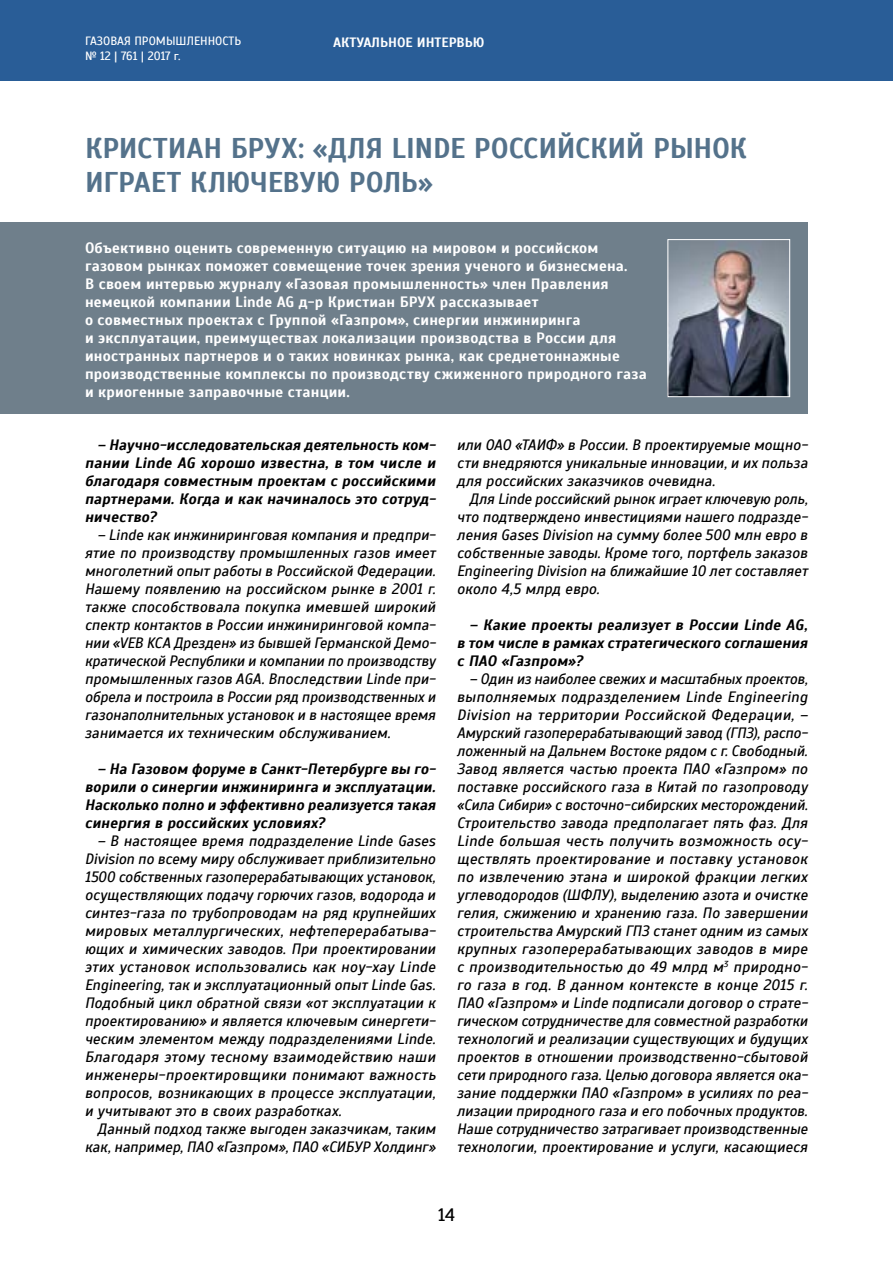
<style>
.page{position:relative;width:893px;height:1263px;background:#fff}
.page>*{position:absolute;margin:0;border:0;box-sizing:border-box;transform-origin:0 0}
.t1{font:700 28.5px/34.2px "Scada";letter-spacing:-.01em;color:#54728b}
.t2{font:18px "Scada";color:#000}
.t3{font:italic 15px/18px "Scada";letter-spacing:.005em;color:#000;text-align:justify}
.t4{font:700 15px/18px "Scada";letter-spacing:.015em;color:#fff}
.t5{font:italic 700 15px/18px "Scada";letter-spacing:.005em;color:#000;text-align:justify}
.t6{font:700 13.5px "Scada";color:#fff}
.t7{font:12px/14.4px "Scada";color:#fff}
</style>
<div class="page">
<div style="left:0;top:0;width:893px;height:81px;background:#295d97"></div>
<div style="left:0;top:222px;width:808px;height:192px;background:#6f7f8b"></div>
<img style="left:669px;top:241px;width:119px;height:154px">
<div style="left:667px;top:239px;width:123px;height:158px;border:1px solid #fff"></div>
<p class="t7" style="left:85px;top:34px;width:158px">ГАЗОВАЯ ПРОМЫШЛЕННОСТЬ № 12 | 761 | 2017 г.</p>
<p class="t6" style="left:333px;top:34px;width:153px">АКТУАЛЬНОЕ ИНТЕРВЬЮ</p>
<h1 class="t1" style="left:85px;top:131px;width:663px">КРИСТИАН БРУХ: «ДЛЯ LINDE РОССИЙСКИЙ РЫНОК<br>ИГРАЕТ КЛЮЧЕВУЮ РОЛЬ»</h1>
<p class="t4" style="left:85px;top:239px;width:563px">Объективно оценить современную ситуацию на мировом и российском газовом рынках поможет совмещение точек зрения ученого и бизнесмена.<br>В своем интервью журналу «Газовая промышленность» член Правления немецкой компании Linde AG д-р Кристиан БРУХ рассказывает<br>о совместных проектах с Группой «Газпром», синергии инжиниринга<br>и эксплуатации, преимуществах локализации производства в России для иностранных партнеров и о таких новинках рынка, как среднетоннажные производственные комплексы по производству сжиженного природного газа и криогенные заправочные станции.</p>
<p class="t5" style="left:85px;top:436px;width:352px;text-indent:13px">– Научно-исследовательская деятельность ком&shy;пании Linde AG хорошо известна, в том числе и благодаря совместным проектам с российскими партнерами. Когда и как начиналось это сотруд&shy;ничество?</p>
<p class="t3" style="left:85px;top:526px;width:352px;text-indent:13px">– Linde как инжиниринговая компания и предпри&shy;ятие по производству промышленных газов имеет многолетний опыт работы в Российской Федерации.<br>Нашему появлению на российском рынке в 2001 г. также способствовала покупка имевшей широкий спектр контактов в России инжиниринговой компа&shy;нии «VEB KCA Дрезден» из бывшей Германской Демо&shy;кратической Республики и компании по производству промышленных газов AGA. Впоследствии Linde при&shy;обрела и построила в России ряд производственных и газонаполнительных установок и в настоящее время занимается их техническим обслуживанием.</p>
<p class="t5" style="left:85px;top:760px;width:352px;text-indent:13px">– На Газовом форуме в Санкт-Петербурге вы го&shy;ворили о синергии инжиниринга и эксплуатации.<br>Насколько полно и эффективно реализуется такая синергия в российских условиях?</p>
<p class="t3" style="left:85px;top:832px;width:352px;text-indent:13px">– В настоящее время подразделение Linde Gases Division по всему миру обслуживает приблизительно 1500 собственных газоперерабатывающих установок, осуществляющих подачу горючих газов, водорода и синтез-газа по трубопроводам на ряд крупнейших мировых металлургических, нефтеперерабатыва&shy;ющих и химических заводов. При проектировании этих установок использовались как ноу-хау Linde Engineering, так и эксплуатационный опыт Linde Gas.<br>Подобный цикл обратной связи «от эксплуатации к проектированию» и является ключевым синергети&shy;ческим элементом между подразделениями Linde.<br>Благодаря этому тесному взаимодействию наши инженеры-проектировщики понимают важность вопросов, возникающих в процессе эксплуатации, и учитывают это в своих разработках.</p>
<p class="t3" style="left:85px;top:1120px;width:352px;text-align:right">Данный подход также выгоден заказчикам, таким как, например, ПАО «Газпром», ПАО «СИБУР Холдинг»</p>
<p class="t3" style="left:457px;top:436px;width:352px">или ОАО «ТАИФ» в России. В проектируемые мощно&shy;сти внедряются уникальные инновации, и их польза для российских заказчиков очевидна.</p>
<p class="t3" style="left:457px;top:490px;width:352px;text-indent:13px">Для Linde российский рынок играет ключевую роль, что подтверждено инвестициями нашего подразде&shy;ления Gases Division на сумму более 500 млн евро в собственные заводы. Кроме того, портфель заказов Engineering Division на ближайшие 10 лет составляет около 4,5 млрд евро.</p>
<p class="t5" style="left:457px;top:616px;width:352px;text-indent:13px">– Какие проекты реализует в России Linde AG, в том числе в рамках стратегического соглашения с ПАО «Газпром»?</p>
<p class="t3" style="left:457px;top:670px;width:352px;text-indent:13px">– Один из наиболее свежих и масштабных проектов, выполняемых подразделением Linde Engineering Division на территории Российской Федерации, – Амурский газоперерабатывающий завод (ГПЗ), распо&shy;ложенный на Дальнем Востоке рядом с г. Свободный.<br>Завод является частью проекта ПАО «Газпром» по поставке российского газа в Китай по газопроводу «Сила Сибири» с восточно-сибирских месторождений.<br>Строительство завода предполагает пять фаз. Для Linde большая честь получить возможность осу&shy;ществлять проектирование и поставку установок по извлечению этана и широкой фракции легких углеводородов (ШФЛУ), выделению азота и очистке гелия, сжижению и хранению газа. По завершении строительства Амурский ГПЗ станет одним из самых крупных газоперерабатывающих заводов в мире с производительностью до 49 млрд м<sup>3</sup> природно&shy;го газа в год. В данном контексте в конце 2015 г.<br>ПАО «Газпром» и Linde подписали договор о страте&shy;гическом сотрудничестве для совместной разработки технологий и реализации существующих и будущих проектов в отношении производственно-сбытовой сети природного газа. Целью договора является ока&shy;зание поддержки ПАО «Газпром» в усилиях по реа&shy;лизации природного газа и его побочных продуктов.<br>Наше сотрудничество затрагивает производственные технологии, проектирование и услуги, касающиеся</p>
<p class="t2" style="left:438px;top:1204px;width:18px">14</p>
</div>
